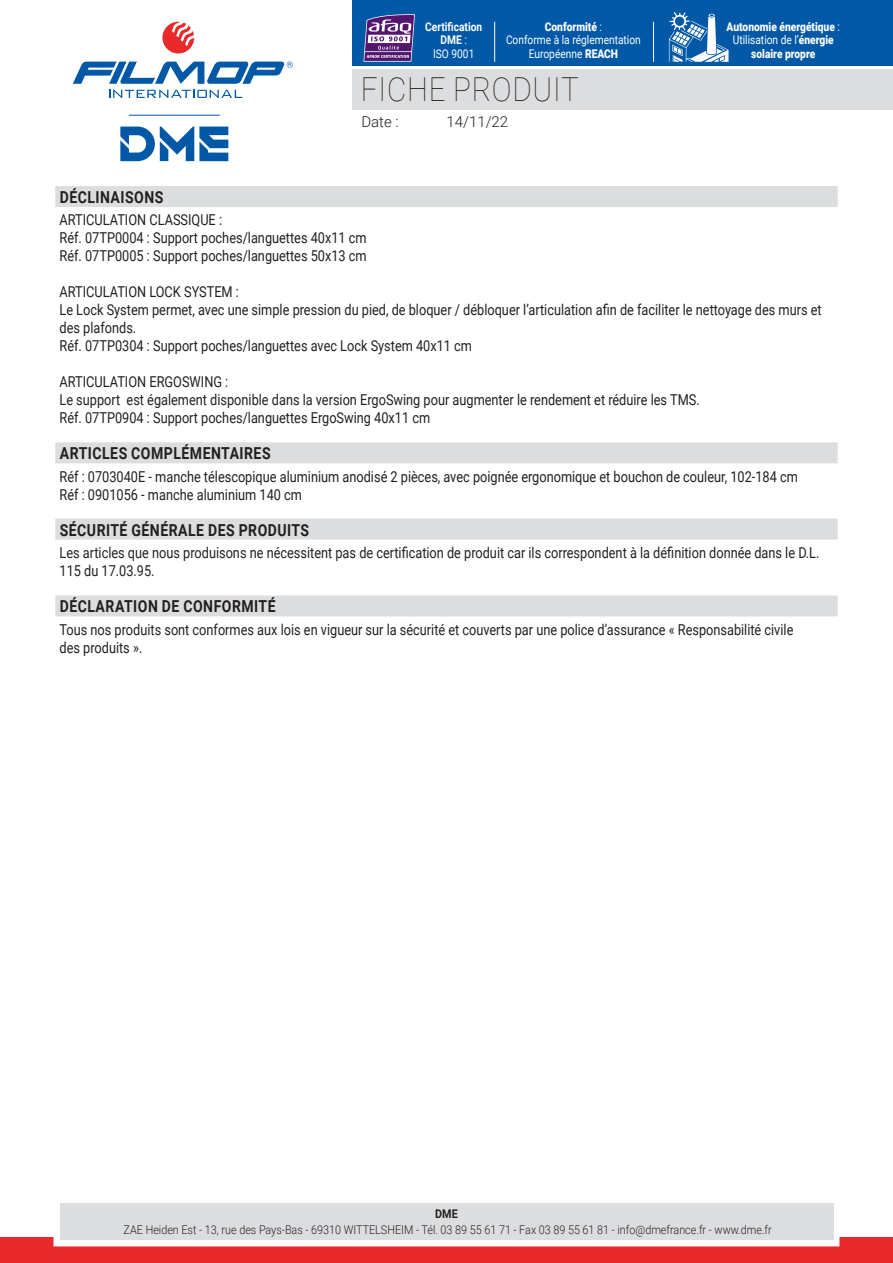
<style>
.page{position:relative;width:893px;height:1263px;background:#fff}
.page>*{position:absolute;margin:0;border:0;box-sizing:border-box;transform-origin:0 0}
.t1{font:100 33px "Roboto";letter-spacing:.025em;color:#231f20;scale:.9 1}
.t2{font:700 16.5px "Roboto";letter-spacing:.035em;color:#231f20;scale:.85 1}
.t3{font:15px/18px "Roboto";color:#231f20;scale:.85 1}
.t4{font:300 15px "Roboto";color:#231f20}
.t5{font:300 12px "Roboto";color:#231f20;scale:.9 1}
.t6{font:900 12px/13.5px "Roboto";color:#fff;text-align:center;scale:.85 1}
.t7{font:12px/13.5px "Roboto";color:#fff;text-align:center;scale:.85 1}
.t8{font:700 12px/13.5px "Roboto";color:#fff;text-align:center;scale:.85 1}
.t9{font:700 12px "Roboto";color:#231f20;scale:.9 1}
.s1{font-weight:400}
.s2{font-weight:900}
</style>
<div class="page">
<div style="left:353px;top:69px;width:540px;height:40px;background:#dcdddf"></div>
<svg style="left:109px;top:90px;width:133px;height:8px"></svg>
<svg style="left:162px;top:22px;width:32px;height:32px"></svg>
<svg style="left:73px;top:61px;width:220px;height:23px"></svg>
<div style="left:353px;top:0;width:540px;height:66px;background:#0158a6"></div>
<div style="left:0;top:1237px;width:893px;height:26px;background:#e9292a"></div>
<div style="left:54px;top:1197px;width:785px;height:49px;border:12px solid #fff"></div>
<div style="left:60px;top:1203px;width:773px;height:37px;background:#dcdddf"></div>
<svg style="left:120px;top:126px;width:108px;height:35px"></svg>
<hr style="left:129px;top:115px;width:91px;height:1px;background:#0158a6">
<hr style="left:653px;top:22px;width:1px;height:40px;background:#fff">
<hr style="left:494px;top:22px;width:1px;height:40px;background:#fff">
<svg style="left:669px;top:12px;width:59px;height:50px"></svg>
<svg style="left:363px;top:14px;width:52px;height:48px;background:#7a619e"></svg>
<hr style="left:365px;top:51px;width:46px;height:1px;background:#fff">
<div style="left:55px;top:186px;width:783px;height:21px;background:#dcdddf"></div>
<div style="left:55px;top:442px;width:783px;height:21px;background:#dcdddf"></div>
<div style="left:55px;top:519px;width:783px;height:21px;background:#dcdddf"></div>
<div style="left:55px;top:595px;width:783px;height:21px;background:#dcdddf"></div>
<p class="t8" style="left:425px;top:19px;width:68px">Certification<br>DME <span class="s1">:<br>ISO 9001</span></p>
<p class="t6" style="left:727px;top:19px;width:135px">Autonomie énergétique <span class="s1">:<br>Utilisation de l’</span>énergie solaire propre</p>
<p class="t7" style="left:506px;top:19px;width:160px"><span class="s2">Conformité</span> :<br>Conforme à la réglementation<br>Européenne <span class="s2">REACH</span></p>
<h1 class="t1" style="left:361px;top:66px;width:244px">FICHE PRODUIT</h1>
<p class="t4" style="left:361px;top:111px;width:39px">Date :</p>
<p class="t4" style="left:446px;top:111px;width:63px">14/11/22</p>
<p class="t2" style="left:60px;top:186px;width:123px">DÉCLINAISONS</p>
<p class="t3" style="left:60px;top:210px;width:363px">ARTICULATION CLASSIQUE :<br>Réf. 07TP0004 : Support poches/languettes 40x11 cm<br>Réf. 07TP0005 : Support poches/languettes 50x13 cm</p>
<p class="t3" style="left:60px;top:282px;width:898px">ARTICULATION LOCK SYSTEM :<br>Le Lock System permet, avec une simple pression du pied, de bloquer / débloquer l’articulation afin de faciliter le nettoyage des murs et des plafonds.<br>Réf. 07TP0304 : Support poches/languettes avec Lock System 40x11 cm</p>
<p class="t3" style="left:60px;top:372px;width:755px">ARTICULATION ERGOSWING :<br>Le support est également disponible dans la version ErgoSwing pour augmenter le rendement et réduire les TMS.<br>Réf. 07TP0904 : Support poches/languettes ErgoSwing 40x11 cm</p>
<p class="t2" style="left:60px;top:442px;width:250px">ARTICLES COMPLÉMENTAIRES</p>
<p class="t3" style="left:60px;top:467px;width:870px">Réf : 0703040E - manche télescopique aluminium anodisé 2 pièces, avec poignée ergonomique et bouchon de couleur, 102-184 cm<br>Réf : 0901056 - manche aluminium 140 cm</p>
<p class="t2" style="left:60px;top:518px;width:295px">SÉCURITÉ GÉNÉRALE DES PRODUITS</p>
<p class="t3" style="left:60px;top:543px;width:896px">Les articles que nous produisons ne nécessitent pas de certification de produit car ils correspondent à la définition donnée dans le D.L.<br>115 du 17.03.95.</p>
<p class="t2" style="left:60px;top:595px;width:256px">DÉCLARATION DE CONFORMITÉ</p>
<p class="t3" style="left:60px;top:620px;width:865px">Tous nos produits sont conformes aux lois en vigueur sur la sécurité et couverts par une police d’assurance « Responsabilité civile des produits ».</p>
<p class="t9" style="left:435px;top:1205px;width:27px">DME</p>
<p class="t5" style="left:124px;top:1222px;width:722px">ZAE Heiden Est - 13, rue des Pays-Bas - 69310 WITTELSHEIM - Tél. 03 89 55 61 71 - Fax 03 89 55 61 81 - info@dmefrance.fr - www.dme.fr</p>
</div>
